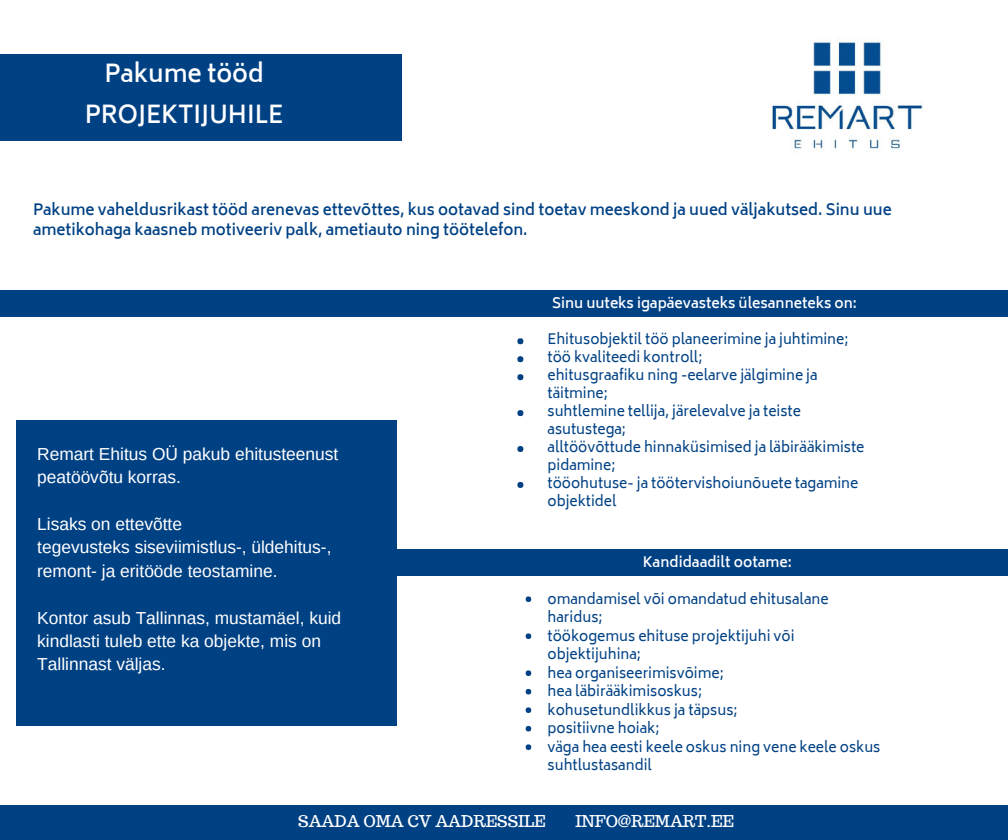
<style>
.page{position:relative;width:1008px;height:840px;background:#fff}
.page>*{position:absolute;margin:0;border:0;box-sizing:border-box;transform-origin:0 0}
.t1{font:600 24px/40.4px "Biryani";color:#fff;text-align:center}
.t2{font:17.2px/23.2px "Arimo";color:#fff}
.t3{font:16px "Trocchi";color:#fff}
.t4{font:600 15.2px/20px "Biryani";color:#004184}
.t5{font:14px/18px "Biryani";color:#004184}
.t6{font:600 14px "Biryani";color:#fff}
</style>
<div class="page">
<div style="left:0;top:54px;width:402px;height:87px;background:#004184"></div>
<img style="left:772px;top:38px;width:152px;height:113px">
<div style="left:0;top:290px;width:1008px;height:27px;background:#004184"></div>
<svg style="left:517px;top:338px;width:6px;height:6px"></svg>
<svg style="left:517px;top:356px;width:6px;height:6px"></svg>
<svg style="left:517px;top:374px;width:6px;height:6px"></svg>
<svg style="left:517px;top:410px;width:6px;height:6px"></svg>
<svg style="left:517px;top:446px;width:6px;height:6px"></svg>
<svg style="left:517px;top:482px;width:6px;height:6px"></svg>
<div style="left:31px;top:549px;width:977px;height:27px;background:#004184"></div>
<svg style="left:526px;top:596px;width:5px;height:6px"></svg>
<svg style="left:526px;top:633px;width:5px;height:6px"></svg>
<svg style="left:526px;top:670px;width:5px;height:6px"></svg>
<svg style="left:526px;top:689px;width:5px;height:5px"></svg>
<svg style="left:526px;top:707px;width:5px;height:6px"></svg>
<svg style="left:526px;top:726px;width:5px;height:5px"></svg>
<svg style="left:526px;top:744px;width:5px;height:6px"></svg>
<div style="left:16px;top:420px;width:381px;height:306px;background:#004184"></div>
<div style="left:0;top:805px;width:1008px;height:35px;background:#004184"></div>
<h1 class="t1" style="left:85px;top:54px;width:200px">Pakume tööd<br>PROJEKTIJUHILE</h1>
<p class="t4" style="left:33px;top:199px;width:860px">Pakume vaheldusrikast tööd arenevas ettevõttes, kus ootavad sind toetav meeskond ja uued väljakutsed. Sinu uue ametikohaga kaasneb motiveeriv palk, ametiauto ning töötelefon.</p>
<p class="t2" style="left:37px;top:442px;width:303px">Remart Ehitus OÜ pakub ehitusteenust peatöövõtu korras.</p>
<p class="t2" style="left:37px;top:513px;width:296px">Lisaks on ettevõtte<br>tegevusteks siseviimistlus-, üldehitus-, remont- ja eritööde teostamine.</p>
<p class="t2" style="left:37px;top:606px;width:306px">Kontor asub Tallinnas, mustamäel, kuid kindlasti tuleb ette ka objekte, mis on<br>Tallinnast väljas.</p>
<p class="t6" style="left:552px;top:295px;width:306px">Sinu uuteks igapäevasteks ülesanneteks on:</p>
<p class="t5" style="left:548px;top:330px;width:318px">Ehitusobjektil töö planeerimine ja juhtimine; töö kvaliteedi kontroll;<br>ehitusgraafiku ning -eelarve jälgimine ja täitmine;<br>suhtlemine tellija, järelevalve ja teiste asutustega;<br>alltöövõttude hinnaküsimised ja läbirääkimiste pidamine;<br>tööohutuse- ja töötervishoiunõuete tagamine objektidel</p>
<p class="t6" style="left:643px;top:554px;width:150px">Kandidaadilt ootame:</p>
<p class="t5" style="left:548px;top:590px;width:334px">omandamisel või omandatud ehitusalane haridus;<br>töökogemus ehituse projektijuhi või objektijuhina;<br>hea organiseerimisvõime;<br>hea läbirääkimisoskus;<br>kohusetundlikkus ja täpsus;<br>positiivne hoiak;<br>väga hea eesti keele oskus ning vene keele oskus suhtlustasandil</p>
<p class="t3" style="left:298px;top:810px;width:249px">SAADA OMA CV AADRESSILE</p>
<p class="t3" style="left:576px;top:810px;width:160px">INFO@REMART.EE</p>
</div>
